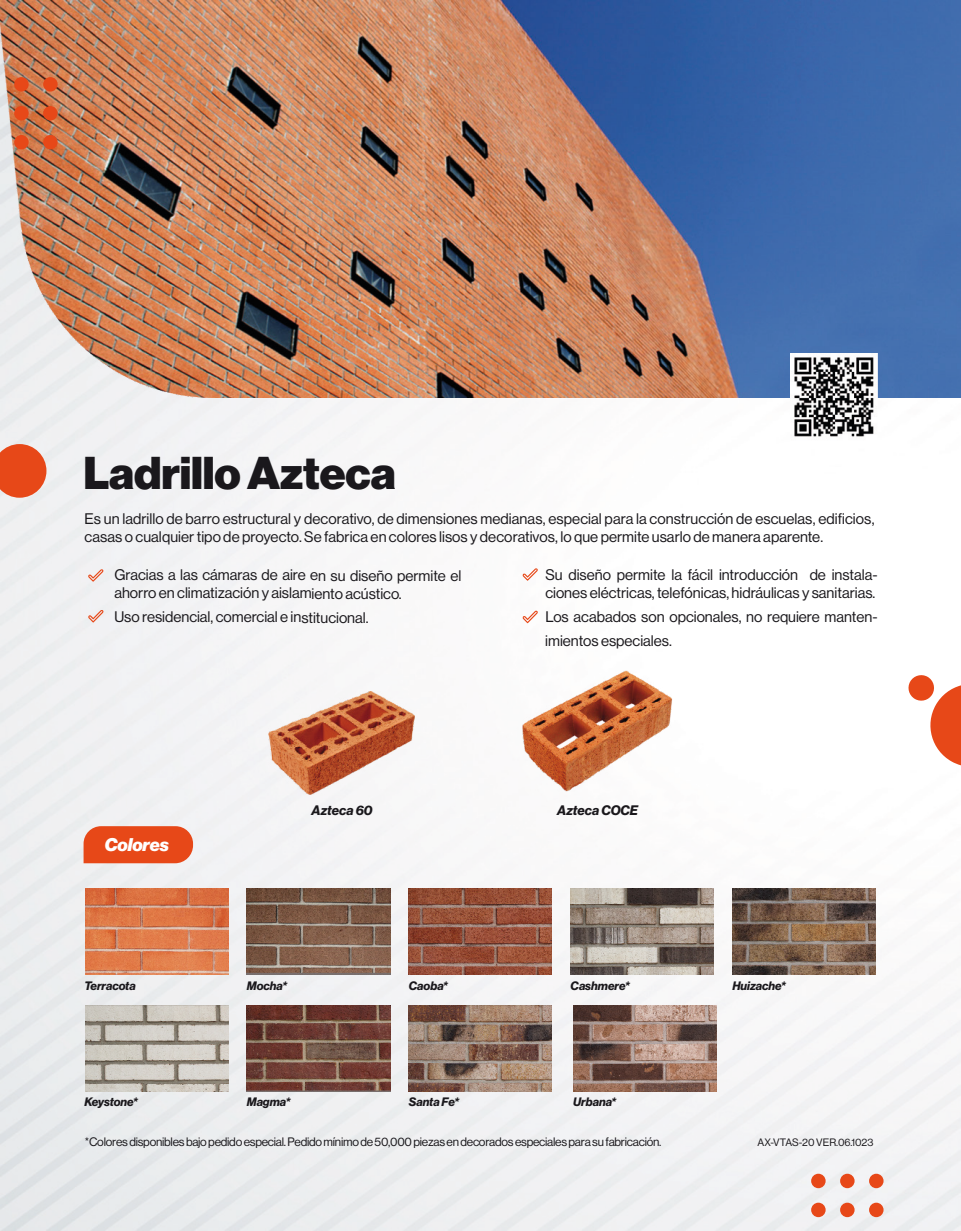
<style>
.page{position:relative;width:961px;height:1231px;background:#fff}
.page>*{position:absolute;margin:0;border:0;box-sizing:border-box;transform-origin:0 0}
.t1{font:900 45px "Haas Grot Disp 95";letter-spacing:-.005em;color:#1a181c}
.t2{font:italic 900 18px "Haas Grot Disp 96";color:#fff}
.t3{font:15px/18px "Haas Grot Disp 55 Roman";color:#1a181c}
.t4{font:italic 700 13.5px "Haas Grot Disp 76";color:#1a181c}
.t5{font:12px "Haas Grot Disp 55 Roman";letter-spacing:-.02em;color:#1a181c}
.t6{font:italic 700 12px "Haas Grot Disp 76";color:#1a181c}
.t7{font:10.5px "Haas Grot Disp 55 Roman";color:#1a181c}
</style>
<div class="page">
<img style="left:0;top:397px;width:960px;height:833px">
<svg style="left:0;top:444px;width:46px;height:54px;background:#e8633b"></svg>
<img style="left:0;top:0;width:960px;height:397px">
<img style="left:14px;top:77px;width:44px;height:72px">
<svg style="left:811px;top:1173px;width:72px;height:44px"></svg>
<svg style="left:908px;top:675px;width:52px;height:90px"></svg>
<img style="left:790px;top:354px;width:87px;height:87px">
<img style="left:269px;top:691px;width:145px;height:103px">
<img style="left:522px;top:670px;width:150px;height:121px">
<svg style="left:88px;top:569px;width:15px;height:12px"></svg>
<svg style="left:88px;top:610px;width:15px;height:12px"></svg>
<svg style="left:522px;top:568px;width:15px;height:12px"></svg>
<svg style="left:522px;top:610px;width:15px;height:13px"></svg>
<svg style="left:84px;top:826px;width:109px;height:37px;background:#e75023"></svg>
<img style="left:85px;top:888px;width:143px;height:86px">
<img style="left:247px;top:888px;width:143px;height:86px">
<img style="left:409px;top:888px;width:143px;height:86px">
<img style="left:570px;top:888px;width:143px;height:86px">
<img style="left:732px;top:888px;width:143px;height:86px">
<img style="left:85px;top:1005px;width:143px;height:86px">
<img style="left:247px;top:1005px;width:143px;height:86px">
<img style="left:409px;top:1005px;width:143px;height:86px">
<img style="left:573px;top:1005px;width:143px;height:86px">
<h1 class="t1" style="left:83px;top:447px;width:314px">LadrilloAzteca</h1>
<p class="t3" style="left:84px;top:510px;width:791px">Es un ladrillo de barro estructural y decorativo, de dimensiones medianas, especial para la construcción de escuelas, edificios, casas o cualquier tipo de proyecto. Se fabrica en colores lisos y decorativos, lo que permite usarlo de manera aparente.</p>
<p class="t3" style="left:114px;top:566px;width:348px">Gracias a las cámaras de aire en su diseño permite el ahorro en climatización y aislamiento acústico.</p>
<p class="t3" style="left:114px;top:608px;width:256px">Uso residencial, comercial e institucional.</p>
<p class="t3" style="left:545px;top:566px;width:334px">Su diseño permite la fácil introducción de instala&shy;ciones eléctricas, telefónicas, hidráulicas y sanitarias.</p>
<p class="t3" style="left:545px;top:605px;width:334px;line-height:23.9px">Los acabados son opcionales, no requiere manten&shy;imientos especiales.</p>
<p class="t2" style="left:105px;top:833px;width:66px">Colores</p>
<p class="t4" style="left:311px;top:802px;width:62px">Azteca 60</p>
<p class="t4" style="left:557px;top:802px;width:82px">Azteca COCE</p>
<p class="t6" style="left:84px;top:978px;width:53px">Terracota</p>
<p class="t6" style="left:247px;top:978px;width:42px">Mocha*</p>
<p class="t6" style="left:409px;top:978px;width:41px">Caoba*</p>
<p class="t6" style="left:570px;top:978px;width:61px">Cashmere*</p>
<p class="t6" style="left:84px;top:1095px;width:55px">Keystone*</p>
<p class="t6" style="left:247px;top:1095px;width:45px">Magma*</p>
<p class="t6" style="left:409px;top:1095px;width:52px">Santa Fe*</p>
<p class="t6" style="left:573px;top:1095px;width:45px">Urbana*</p>
<p class="t5" style="left:85px;top:1135px;width:578px">*Colores disponibles bajo pedido especial. Pedido mínimo de 50,000 piezas en decorados especiales para su fabricación.</p>
<p class="t6" style="left:732px;top:978px;width:55px">Huizache*</p>
<p class="t7" style="left:757px;top:1136px;width:117px">AX-VTAS-20 VER.06.1023</p>
</div>
